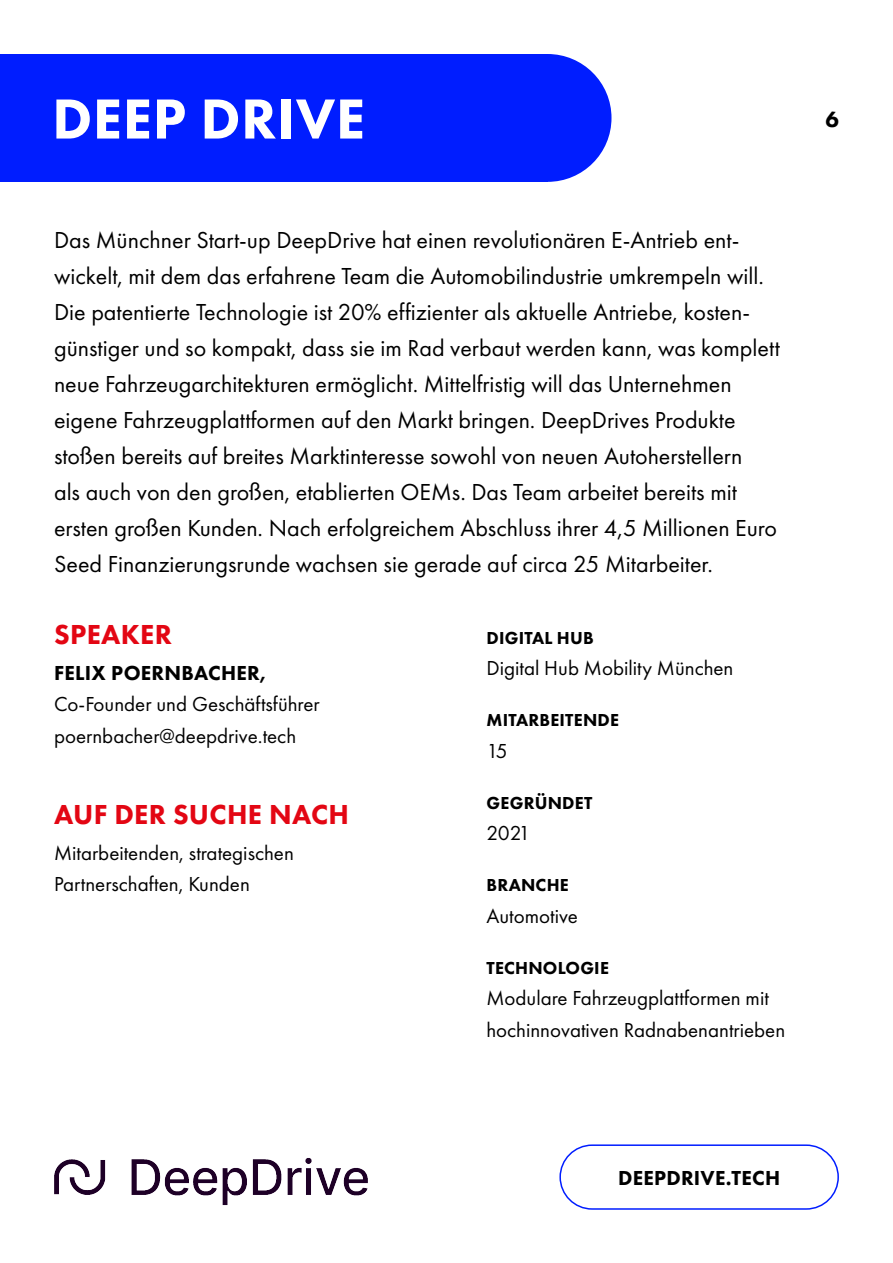
<style>
.page{position:relative;width:893px;height:1263px;background:#fff}
.page>*{position:absolute;margin:0;border:0;box-sizing:border-box;transform-origin:0 0}
.Inhalt_StartUps{font:800 58.5px "Futura PT";letter-spacing:.01em;color:#fff}
.t1{font:800 28.5px "Futura PT";letter-spacing:.01em;color:#e30613}
.Fließtext_Raster{font:24px/36px "Futura PT";color:#000}
.t2{font:800 22.65px "Futura PT";color:#000}
.Fließtext{font:21px/31.5px "Futura PT";color:#000}
.t3{font:800 21px "Futura PT";letter-spacing:.01em;color:#000}
.t4{font:800 18px "Futura PT";letter-spacing:.01em;color:#000}
</style>
<div class="page">
<div style="left:559px;top:1144px;width:280px;height:66px;border:2px solid #001dff;border-radius:32px"></div>
<div style="left:0;top:54px;width:548px;height:128px;background:#001dff"></div>
<img style="left:54px;top:1158px;width:314px;height:48px">
<div style="left:484px;top:54px;width:127px;height:128px;background:#001dff;border-radius:50%"></div>
<p class="Inhalt_StartUps" style="left:52px;top:82px;width:315px">DEEP DRIVE</p>
<p class="Fließtext_Raster" style="left:54px;top:221px;width:727px">Das Münchner Start-up DeepDrive hat einen revolutionären E-Antrieb ent&shy;wickelt, mit dem das erfahrene Team die Automobilindustrie umkrempeln will.<br>Die patentierte Technologie ist 20% effizienter als aktuelle Antriebe, kosten&shy;günstiger und so kompakt, dass sie im Rad verbaut werden kann, was komplett neue Fahrzeugarchitekturen ermöglicht. Mittelfristig will das Unternehmen eigene Fahrzeugplattformen auf den Markt bringen. DeepDrives Produkte stoßen bereits auf breites Marktinteresse sowohl von neuen Autoherstellern<br>als auch von den großen, etablierten OEMs. Das Team arbeitet bereits mit ersten großen Kunden. Nach erfolgreichem Abschluss ihrer 4,5 Millionen Euro Seed Finanzierungsrunde wachsen sie gerade auf circa 25 Mitarbeiter.</p>
<p class="t1" style="left:54px;top:616px;width:119px">SPEAKER</p>
<p class="t3" style="left:54px;top:659px;width:213px">FELIX POERNBACHER,</p>
<p class="Fließtext" style="left:54px;top:688px;width:267px">Co-Founder und Geschäftsführer</p>
<p class="Fließtext" style="left:54px;top:720px;width:244px">poernbacher@deepdrive.tech</p>
<p class="t1" style="left:54px;top:796px;width:296px">AUF DER SUCHE NACH</p>
<p class="Fließtext" style="left:54px;top:837px;width:241px">Mitarbeitenden, strategischen<br>Partnerschaften, Kunden</p>
<p class="t4" style="left:487px;top:626px;width:109px">DIGITAL HUB</p>
<p class="Fließtext" style="left:486px;top:652px;width:249px">Digital Hub Mobility München</p>
<p class="t4" style="left:487px;top:709px;width:134px">MITARBEITENDE</p>
<p class="Fließtext" style="left:486px;top:735px;width:23px">15</p>
<p class="t4" style="left:487px;top:791px;width:107px">GEGRÜNDET</p>
<p class="Fließtext" style="left:486px;top:817px;width:46px">2021</p>
<p class="t4" style="left:487px;top:874px;width:84px">BRANCHE</p>
<p class="Fließtext" style="left:486px;top:900px;width:93px">Automotive</p>
<p class="t4" style="left:487px;top:956px;width:124px">TECHNOLOGIE</p>
<p class="Fließtext" style="left:486px;top:982px;width:300px">Modulare Fahrzeugplattformen mit hochinnovativen Radnabenantrieben</p>
<p class="t2" style="left:825px;top:105px;width:15px">6</p>
<p class="t3" style="left:618px;top:1165px;width:164px">DEEPDRIVE.TECH</p>
</div>
